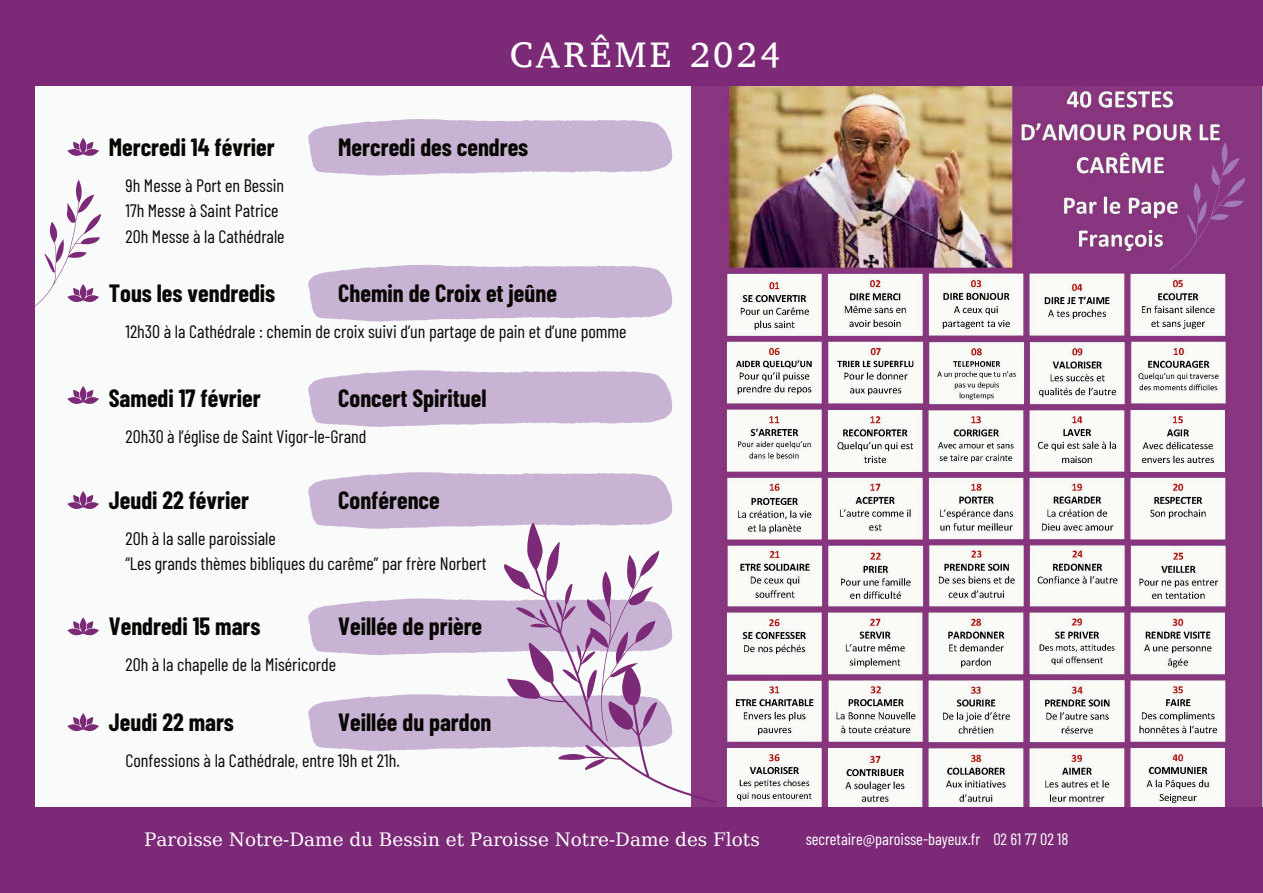
<style>
.page{position:relative;width:1263px;height:893px;background:#f9fafa}
.page>*{position:absolute;margin:0;border:0;box-sizing:border-box;transform-origin:0 0}
.t1{font:36.45px "Shlomo";letter-spacing:.09em;color:#fff}
.t2{font:700 24.38px "Barlow Condensed";color:#080704}
.t3{font:18.45px "DejaVu Serif";color:#fff}
.t4{font:18px/25.4px "Barlow Condensed";color:#080704}
.t5{font:16.42px "Barlow Condensed";color:#fff}
</style>
<div class="page">
<svg style="left:308px;top:119px;width:364px;height:57px;background:#cebbd8"></svg>
<svg style="left:67px;top:138px;width:32px;height:18px"></svg>
<svg style="left:308px;top:370px;width:364px;height:57px;background:#cebbd8"></svg>
<svg style="left:308px;top:472px;width:364px;height:57px;background:#cdb9d7"></svg>
<svg style="left:67px;top:386px;width:32px;height:18px"></svg>
<svg style="left:67px;top:491px;width:32px;height:18px"></svg>
<svg style="left:67px;top:617px;width:32px;height:19px"></svg>
<svg style="left:67px;top:713px;width:32px;height:18px"></svg>
<svg style="left:308px;top:264px;width:364px;height:58px;background:#cfbcd9"></svg>
<img style="left:691px;top:85px;width:572px;height:722px">
<div style="left:3px;top:807px;width:1260px;height:86px;background:#7c2a78"></div>
<div style="left:3px;top:0;width:1260px;height:85px;background:#7c2a78"></div>
<svg style="left:504px;top:523px;width:212px;height:280px"></svg>
<svg style="left:34px;top:179px;width:67px;height:132px"></svg>
<svg style="left:1169px;top:142px;width:76px;height:129px;background:#8b3d84"></svg>
<svg style="left:308px;top:550px;width:364px;height:202px"></svg>
<div style="left:0;top:0;width:34px;height:893px;background:#7c2a78"></div>
<h2 class="t2" style="left:109px;top:130px;width:167px">Mercredi 14 février</h2>
<p class="t4" style="left:125px;top:171px;width:161px">9h Messe à Port en Bessin<br>17h Messe à Saint Patrice<br>20h Messe à la Cathédrale</p>
<h1 class="t1" style="left:510px;top:28px;width:272px">CARÊME 2024</h1>
<h2 class="t2" style="left:338px;top:130px;width:192px">Mercredi des cendres</h2>
<h2 class="t2" style="left:109px;top:276px;width:168px">Tous les vendredis</h2>
<h2 class="t2" style="left:338px;top:276px;width:220px">Chemin de Croix et jeûne</h2>
<p class="t4" style="left:125px;top:317px;width:503px">12h30 à la Cathédrale : chemin de croix suivi d’un partage de pain et d’une pomme</p>
<h2 class="t2" style="left:109px;top:381px;width:153px">Samedi 17 février</h2>
<h2 class="t2" style="left:338px;top:381px;width:150px">Concert Spirituel</h2>
<p class="t4" style="left:125px;top:422px;width:242px">20h30 à l’église de Saint Vigor-le-Grand</p>
<h2 class="t2" style="left:109px;top:483px;width:142px">Jeudi 22 février</h2>
<h2 class="t2" style="left:338px;top:483px;width:103px">Conférence</h2>
<p class="t4" style="left:125px;top:524px;width:363px">20h à la salle paroissiale<br>“Les grands thèmes bibliques du carême” par frère Norbert</p>
<h2 class="t2" style="left:109px;top:609px;width:153px">Vendredi 15 mars</h2>
<h2 class="t2" style="left:338px;top:609px;width:145px">Veillée de prière</h2>
<p class="t4" style="left:125px;top:651px;width:212px">20h à la chapelle de la Miséricorde</p>
<h2 class="t2" style="left:109px;top:705px;width:127px">Jeudi 22 mars</h2>
<h2 class="t2" style="left:338px;top:705px;width:155px">Veillée du pardon</h2>
<p class="t4" style="left:125px;top:746px;width:276px">Confessions à la Cathédrale, entre 19h et 21h.</p>
<p class="t3" style="left:144px;top:825px;width:617px">Paroisse Notre-Dame du Bessin et Paroisse Notre-Dame des Flots</p>
<p class="t5" style="left:806px;top:827px;width:264px">secretaire@paroisse-bayeux.fr 02 61 77 02 18</p>
</div>
